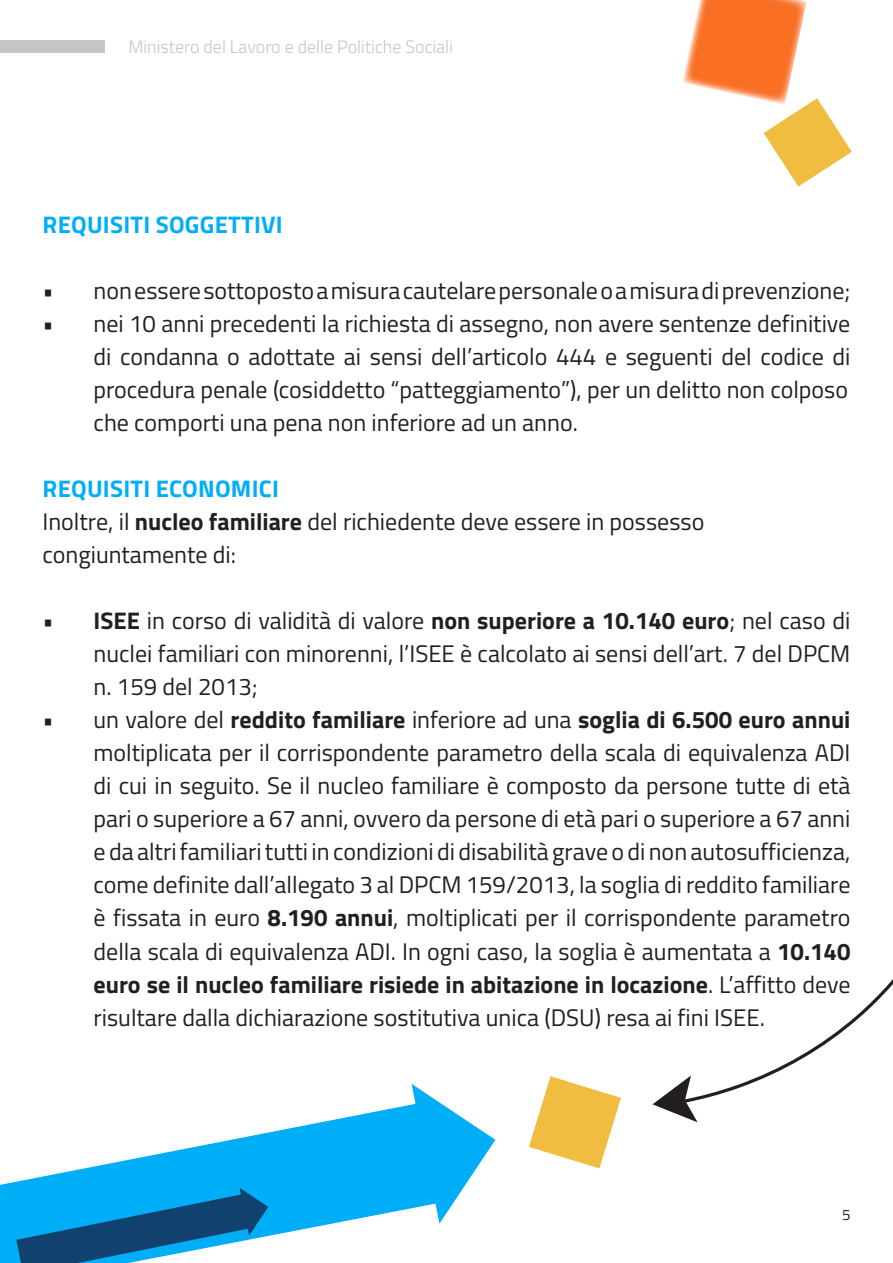
<style>
.page{position:relative;width:893px;height:1263px;background:#fff}
.page>*{position:absolute;margin:0;border:0;box-sizing:border-box;transform-origin:0 0}
.Body_9_5_Pt{font:24px/33px "Titillium Web";color:#231f20;text-align:justify}
.Intro_12_Pt{font:24px/33px "Titillium Web";color:#231f20}
.Body_9_5_Pt-2{font:700 24px "Titillium Web";color:#231f20}
.Intro_12_Pt-2{font:700 24px "Titillium Web";letter-spacing:.01em;color:#00aef7}
.t1{font:300 18px "Titillium Web";color:#c6c6c6}
.t2{font:15px "Titillium Web";color:#231f20}
.s1{font-weight:700}
.s2{font-weight:400}
</style>
<div class="page">
<svg style="left:683px;top:0;width:169px;height:187px"></svg>
<div style="left:0;top:40px;width:105px;height:13px;background:#c6c6c6"></div>
<svg style="left:529px;top:1101px;width:89px;height:67px"></svg>
<svg style="left:0;top:1084px;width:495px;height:179px"></svg>
<svg style="left:16px;top:1188px;width:252px;height:75px;background:#2086bc"></svg>
<svg style="left:662px;top:1108px;width:36px;height:14px"></svg>
<svg style="left:543px;top:979px;width:350px;height:129px"></svg>
<p class="t1" style="left:128px;top:34px;width:326px">Ministero del Lavoro e delle Politiche Sociali</p>
<p class="Intro_12_Pt-2" style="left:43px;top:207px;width:242px">REQUISITI SOGGETTIVI</p>
<p class="Body_9_5_Pt" style="left:43px;top:273px;width:809px">• non essere sottoposto a misura cautelare personale o a misura di prevenzione;</p>
<p class="Body_9_5_Pt" style="left:94px;top:306px;width:758px;text-indent:-51px">• nei 10 anni precedenti la richiesta di assegno, non avere sentenze definitive di condanna o adottate ai sensi dell’articolo 444 e seguenti del codice di procedura penale (cosiddetto “patteggiamento”), per un delitto non colposo che comporti una pena non inferiore ad un anno.</p>
<p class="Intro_12_Pt-2" style="left:43px;top:471px;width:238px">REQUISITI ECONOMICI</p>
<p class="Intro_12_Pt" style="left:43px;top:504px;width:663px">Inoltre, il <span class="s1">nucleo familiare</span> del richiedente deve essere in possesso congiuntamente di:</p>
<p class="Body_9_5_Pt" style="left:43px;top:603px;width:809px">• <span class="s1">ISEE</span> in corso di validità di valore <span class="s1">non superiore a 10.140 euro</span>; nel caso di</p>
<p class="Body_9_5_Pt" style="left:94px;top:636px;width:758px">nuclei familiari con minorenni, l’ISEE è calcolato ai sensi dell’art. 7 del DPCM</p>
<p class="Body_9_5_Pt" style="left:94px;top:669px;width:166px">n. 159 del 2013;</p>
<p class="Body_9_5_Pt-2" style="left:43px;top:702px;width:809px"><span class="s2">• un valore del</span> reddito familiare <span class="s2">inferiore ad una</span> soglia di 6.500 euro annui</p>
<p class="Body_9_5_Pt" style="left:94px;top:735px;width:758px">moltiplicata per il corrispondente parametro della scala di equivalenza ADI</p>
<p class="Body_9_5_Pt" style="left:94px;top:768px;width:758px">di cui in seguito. Se il nucleo familiare è composto da persone tutte di età</p>
<p class="Body_9_5_Pt" style="left:94px;top:801px;width:758px">pari o superiore a 67 anni, ovvero da persone di età pari o superiore a 67 anni</p>
<p class="Body_9_5_Pt" style="left:94px;top:834px;width:758px">e da altri familiari tutti in condizioni di disabilità grave o di non autosufficienza,</p>
<p class="Body_9_5_Pt" style="left:94px;top:867px;width:758px">come definite dall’allegato 3 al DPCM 159/2013, la soglia di reddito familiare</p>
<p class="Body_9_5_Pt" style="left:94px;top:900px;width:758px">è fissata in euro <span class="s1">8.190 annui</span>, moltiplicati per il corrispondente parametro</p>
<p class="Body_9_5_Pt" style="left:94px;top:933px;width:758px">della scala di equivalenza ADI. In ogni caso, la soglia è aumentata a <span class="s1">10.140 euro se il nucleo familiare risiede in abitazione in locazione</span>. L’affitto deve risultare dalla dichiarazione sostitutiva unica (DSU) resa ai fini ISEE.</p>
<p class="t2" style="left:842px;top:1204px;width:10px">5</p>
</div>
